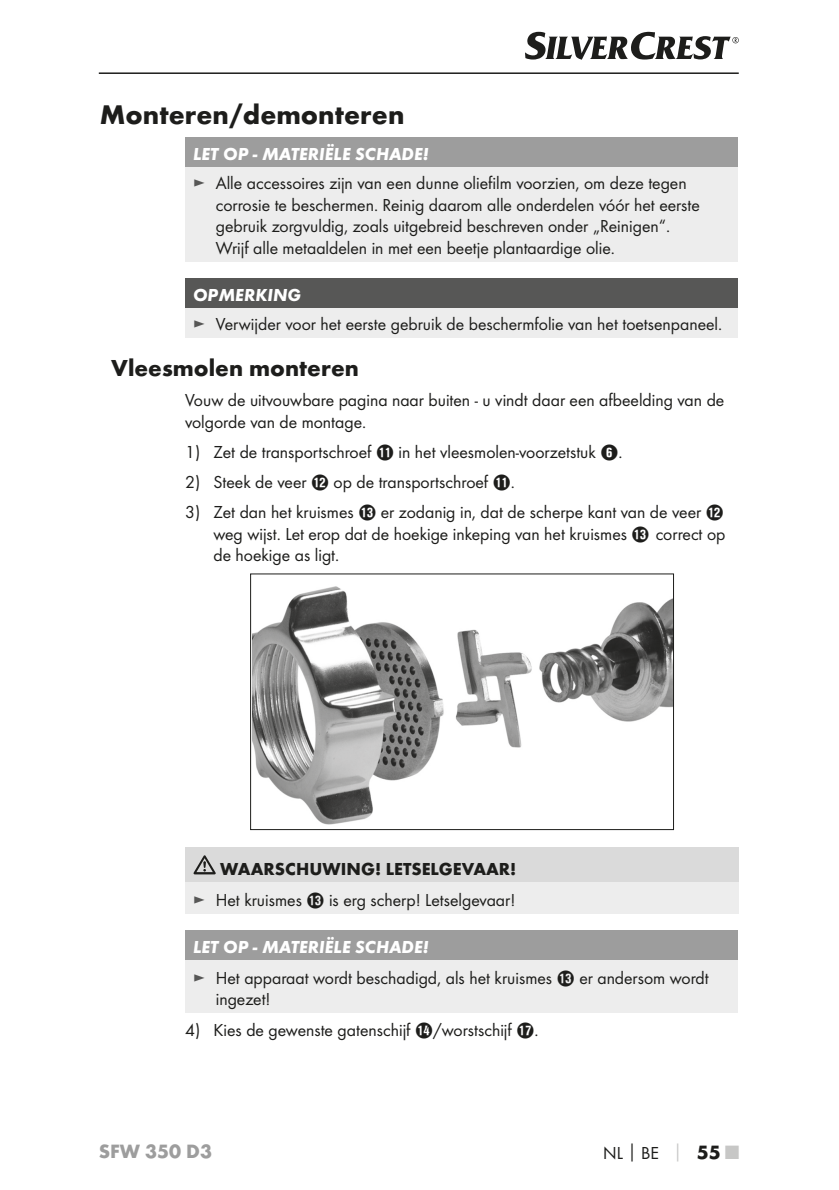
<style>
.page{position:relative;width:839px;height:1190px;background:#fff}
.page>*{position:absolute;margin:0;border:0;box-sizing:border-box;transform-origin:0 0}
.t1{font:700 28px "Futura";color:#1d1d1b}
.t2{font:700 24px "Futura";color:#1d1d1b}
.t3{font:700 20px "Futura";color:#9d9d9d}
.t4{font:18px/21.6px "Futura Boo";color:#1d1d1b}
.t5{font:italic 700 18px "Futura";color:#fff}
.t6{font:700 18px "Futura";color:#1d1d1b}
.s1{color:#575756}
.s2{font-family:"Hako PI Nummern"}
.s3{font-family:"Futura";font-weight:700}
.s4{font-family:"Futura";font-weight:700;color:#c7c7c6}
.s5{font-family:"Futura";font-weight:700;font-size:20px}
.s6{font-family:"Futura";font-weight:700;font-size:20px;color:#c7c7c6}
</style>
<div class="page">
<hr style="left:99px;top:72px;width:639px;height:2px;background:#1d1d1b">
<svg style="left:525px;top:32px;width:213px;height:28px"></svg>
<div style="left:185px;top:137px;width:551px;height:31px;background:#9d9d9d"></div>
<div style="left:185px;top:168px;width:551px;height:94px;background:#ededed"></div>
<div style="left:185px;top:278px;width:551px;height:31px;background:#575756"></div>
<div style="left:185px;top:309px;width:551px;height:29px;background:#ededed"></div>
<img style="left:252px;top:586px;width:419px;height:239px">
<div style="left:250px;top:573px;width:423px;height:257px;border:1px solid #1d1d1b"></div>
<div style="left:185px;top:846px;width:552px;height:36px;background:#dadada"></div>
<div style="left:185px;top:882px;width:552px;height:31px;background:#ededed"></div>
<svg style="left:193px;top:855px;width:22px;height:19px"></svg>
<div style="left:185px;top:930px;width:551px;height:30px;background:#9d9d9d"></div>
<div style="left:185px;top:960px;width:551px;height:53px;background:#ededed"></div>
<h1 class="t1" style="left:100px;top:97px;width:306px">Monteren/demonteren</h1>
<p class="t5" style="left:193px;top:142px;width:237px">LET OP - MATERIËLE SCHADE!</p>
<p class="t4" style="left:216px;top:172px;width:485px;text-indent:-23px"><span class="s1">►</span> Alle accessoires zijn van een dunne oliefilm voorzien, om deze tegen corrosie te beschermen. Reinig daarom alle onderdelen vóór het eerste gebruik zorgvuldig, zoals uitgebreid beschreven onder „Reinigen“.<br>Wrijf alle metaaldelen in met een beetje plantaardige olie.</p>
<p class="t5" style="left:193px;top:283px;width:109px">OPMERKING</p>
<p class="t4" style="left:193px;top:313px;width:528px"><span class="s1">►</span> Verwijder voor het eerste gebruik de beschermfolie van het toetsenpaneel.</p>
<h2 class="t2" style="left:111px;top:353px;width:249px">Vleesmolen monteren</h2>
<p class="t4" style="left:185px;top:389px;width:540px">Vouw de uitvouwbare pagina naar buiten - u vindt daar een afbeelding van de volgorde van de montage.</p>
<p class="t4" style="left:185px;top:441px;width:436px">1) Zet de transportschroef <span class="s2">Q</span> in het vleesmolen-voorzetstuk <span class="s2">6</span>.</p>
<p class="t4" style="left:185px;top:471px;width:329px">2) Steek de veer <span class="s2">W</span> op de transportschroef <span class="s2">Q</span>.</p>
<p class="t4" style="left:213px;top:501px;width:513px;text-align:justify;text-indent:-28px">3) Zet dan het kruismes <span class="s2">E</span> er zodanig in, dat de scherpe kant van de veer <span class="s2">W </span>weg wijst. Let erop dat de hoekige inkeping van het kruismes <span class="s2">E</span> correct op de hoekige as ligt.</p>
<p class="t6" style="left:220px;top:857px;width:297px">WAARSCHUWING! LETSELGEVAAR!</p>
<p class="t4" style="left:193px;top:889px;width:323px"><span class="s1">►</span> Het kruismes <span class="s2">E</span> is erg scherp! Letselgevaar!</p>
<p class="t5" style="left:193px;top:935px;width:237px">LET OP - MATERIËLE SCHADE!</p>
<p class="t4" style="left:216px;top:966px;width:494px;text-indent:-23px"><span class="s1">►</span> Het apparaat wordt beschadigd, als het kruismes <span class="s2">E</span> er andersom wordt ingezet!</p>
<p class="t4" style="left:185px;top:1018px;width:352px">4) Kies de gewenste gatenschijf <span class="s2">R</span>/worstschijf <span class="s2">U</span>.</p>
<p class="t3" style="left:99px;top:1138px;width:115px">SFW 350 D3</p>
<p class="t4" style="left:603px;top:1142px;width:137px">NL<span class="s3">│</span>BE <span class="s4">│</span> <span class="s5">55</span> <span class="s6">■</span></p>
</div>
